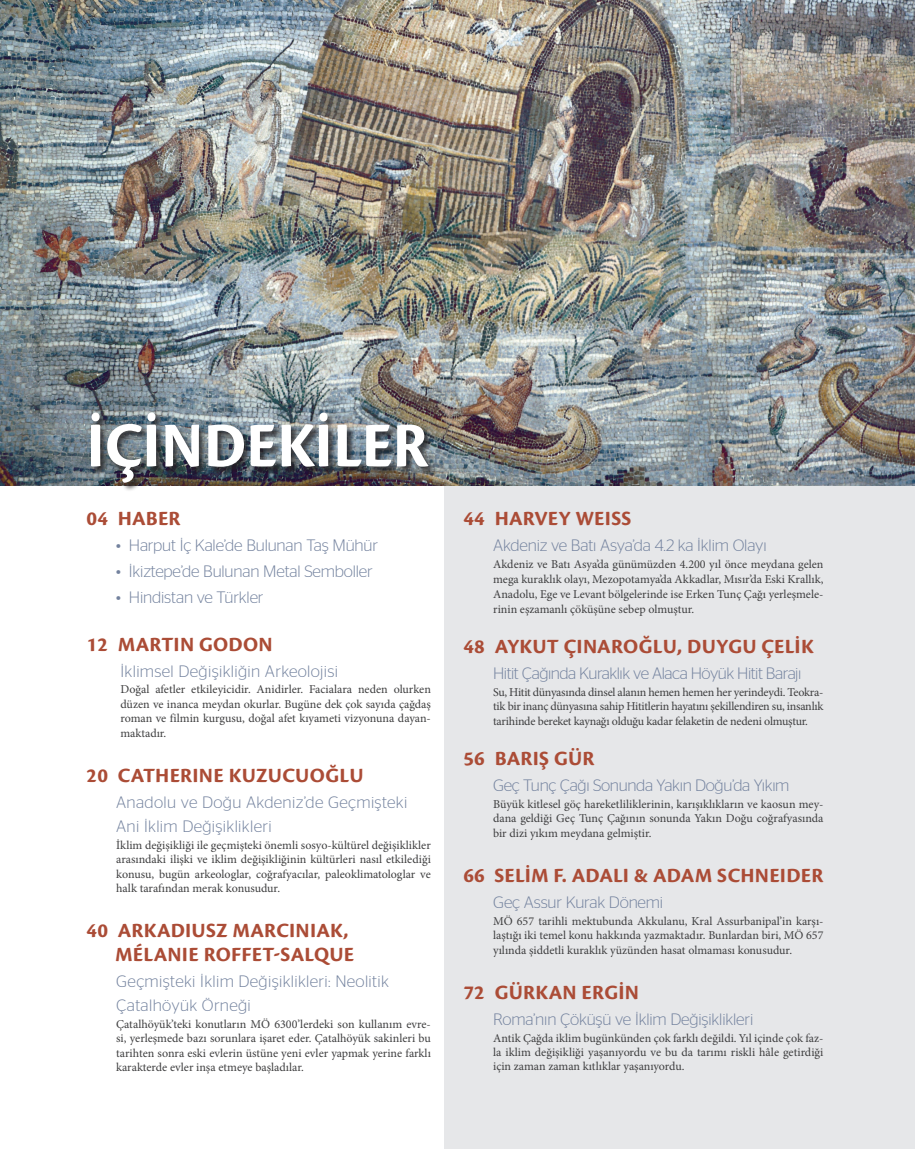
<style>
.page{position:relative;width:915px;height:1149px;background:#fff}
.page>*{position:absolute;margin:0;border:0;box-sizing:border-box;transform-origin:0 0}
.t1{font:66px "Cronos Pro Bold Capt";color:#fff;scale:.95 1}
.t2{font:21px/23.7px "Cronos Pro Bold Capt";letter-spacing:.01em;color:#ab4c36;text-align:right}
.t3{font:300 16.5px "Stag Sans";letter-spacing:-.01em;color:#73829e}
.t4{font:300 16.5px/24px "Stag Sans";letter-spacing:.02em;color:#73829e}
.t5{font:300 16.5px "Stag Sans";letter-spacing:-.03em;color:#73829e}
.t6{font:12px/14.4px "Minion Pro";color:#3e3e3f;text-align:justify}
</style>
<div class="page">
<div style="left:444px;top:378px;width:470px;height:770px;background:#e6e7e9"></div>
<img style="left:0;top:0;width:914px;height:485px">
<div style="left:91px;top:412px;width:346px;height:79px;background:#231f20;opacity:.75"></div>
<h1 class="t1" style="left:86px;top:407px;width:361px">İÇİNDEKİLER</h1>
<h2 class="t2" style="left:86px;top:506px;width:95px">04 HABER</h2>
<h3 class="t3" style="left:116px;top:536px;width:263px">• Harput İç Kale’de Bulunan Taş Mühür</h3>
<h3 class="t3" style="left:116px;top:562px;width:258px">• İkiztepe’de Bulunan Metal Semboller</h3>
<h3 class="t3" style="left:116px;top:588px;width:149px">• Hindistan ve Türkler</h3>
<h2 class="t2" style="left:86px;top:632px;width:188px">12 MARTIN GODON</h2>
<h3 class="t4" style="left:120px;top:658px;width:219px">İklimsel Değişikliğin Arkeolojisi</h3>
<p class="t6" style="left:120px;top:682px;width:312px">Doğal afetler etkileyicidir. Anidirler. Facialara neden olurken düzen ve inanca meydan okurlar. Bugüne dek çok sayıda çağdaş roman ve filmin kurgusu, doğal afet kıyameti vizyonuna dayan&shy;maktadır.</p>
<h2 class="t2" style="left:86px;top:763px;width:278px">20 CATHERINE KUZUCUOĞLU</h2>
<h3 class="t4" style="left:116px;top:789px;width:292px">Anadolu ve Doğu Akdeniz’de Geçmişteki<br>Ani İklim Değişiklikleri</h3>
<p class="t6" style="left:116px;top:837px;width:316px">İklim değişikliği ile geçmişteki önemli sosyo-kültürel değişiklikler arasındaki ilişki ve iklim değişikliğinin kültürleri nasıl etkilediği konusu, bugün arkeologlar, coğrafyacılar, paleoklimatologlar ve halk tarafından merak konusudur.</p>
<h2 class="t2" style="left:86px;top:919px;width:269px">40 ARKADIUSZ MARCINIAK,<br>MÉLANIE ROFFET-SALQUE</h2>
<h3 class="t4" style="left:116px;top:968px;width:274px">Geçmişteki İklim Değişiklikleri: Neolitik<br>Çatalhöyük Örneği</h3>
<p class="t6" style="left:116px;top:1016px;width:316px">Çatalhöyük’teki konutların MÖ 6300’lerdeki son kullanım evre&shy;si, yerleşmede bazı sorunlara işaret eder. Çatalhöyük sakinleri bu tarihten sonra eski evlerin üstüne yeni evler yapmak yerine farklı karakterde evler inşa etmeye başladılar.</p>
<h2 class="t2" style="left:463px;top:506px;width:169px">44 HARVEY WEISS</h2>
<h3 class="t3" style="left:493px;top:536px;width:275px">Akdeniz ve Batı Asya’da 4.2 ka İklim Olayı</h3>
<p class="t6" style="left:493px;top:556px;width:332px;line-height:15px">Akdeniz ve Batı Asya’da günümüzden 4.200 yıl önce meydana gelen mega kuraklık olayı, Mezopotamya’da Akkadlar, Mısır’da Eski Krallık, Anadolu, Ege ve Levant bölgelerinde ise Erken Tunç Çağı yerleşmele&shy;rinin eşzamanlı çöküşüne sebep olmuştur.</p>
<h2 class="t2" style="left:463px;top:635px;width:352px">48 AYKUT ÇINAROĞLU, DUYGU ÇELİK</h2>
<h3 class="t5" style="left:493px;top:664px;width:309px">Hitit Çağında Kuraklık ve Alaca Höyük Hitit Barajı</h3>
<p class="t6" style="left:493px;top:684px;width:332px">Su, Hitit dünyasında dinsel alanın hemen hemen her yerindeydi. Teokra&shy;tik bir inanç dünyasına sahip Hititlerin hayatını şekillendiren su, insanlık tarihinde bereket kaynağı olduğu kadar felaketin de nedeni olmuştur.</p>
<h2 class="t2" style="left:463px;top:747px;width:132px">56 BARIŞ GÜR</h2>
<h3 class="t3" style="left:493px;top:776px;width:298px">Geç Tunç Çağı Sonunda Yakın Doğu’da Yıkım</h3>
<p class="t6" style="left:493px;top:796px;width:332px">Büyük kitlesel göç hareketliliklerinin, karışıklıkların ve kaosun mey&shy;dana geldiği Geç Tunç Çağının sonunda Yakın Doğu coğrafyasında bir dizi yıkım meydana gelmiştir.</p>
<h2 class="t2" style="left:463px;top:863px;width:361px">66 SELİM F. ADALI &amp; ADAM SCHNEIDER</h2>
<h3 class="t3" style="left:493px;top:893px;width:171px">Geç Assur Kurak Dönemi</h3>
<p class="t6" style="left:493px;top:913px;width:332px">MÖ 657 tarihli mektubunda Akkulanu, Kral Assurbanipal’in karşı&shy;laştığı iki temel konu hakkında yazmaktadır. Bunlardan biri, MÖ 657 yılında şiddetli kuraklık yüzünden hasat olmaması konusudur.</p>
<h2 class="t2" style="left:463px;top:980px;width:177px">72 GÜRKAN ERGİN</h2>
<h3 class="t3" style="left:493px;top:1009px;width:261px">Roma’nın Çöküşü ve İklim Değişiklikleri</h3>
<p class="t6" style="left:493px;top:1030px;width:332px">Antik Çağda iklim bugünkünden çok farklı değildi. Yıl içinde çok faz&shy;la iklim değişikliği yaşanıyordu ve bu da tarımı riskli hâle getirdiği için zaman zaman kıtlıklar yaşanıyordu.</p>
</div>
